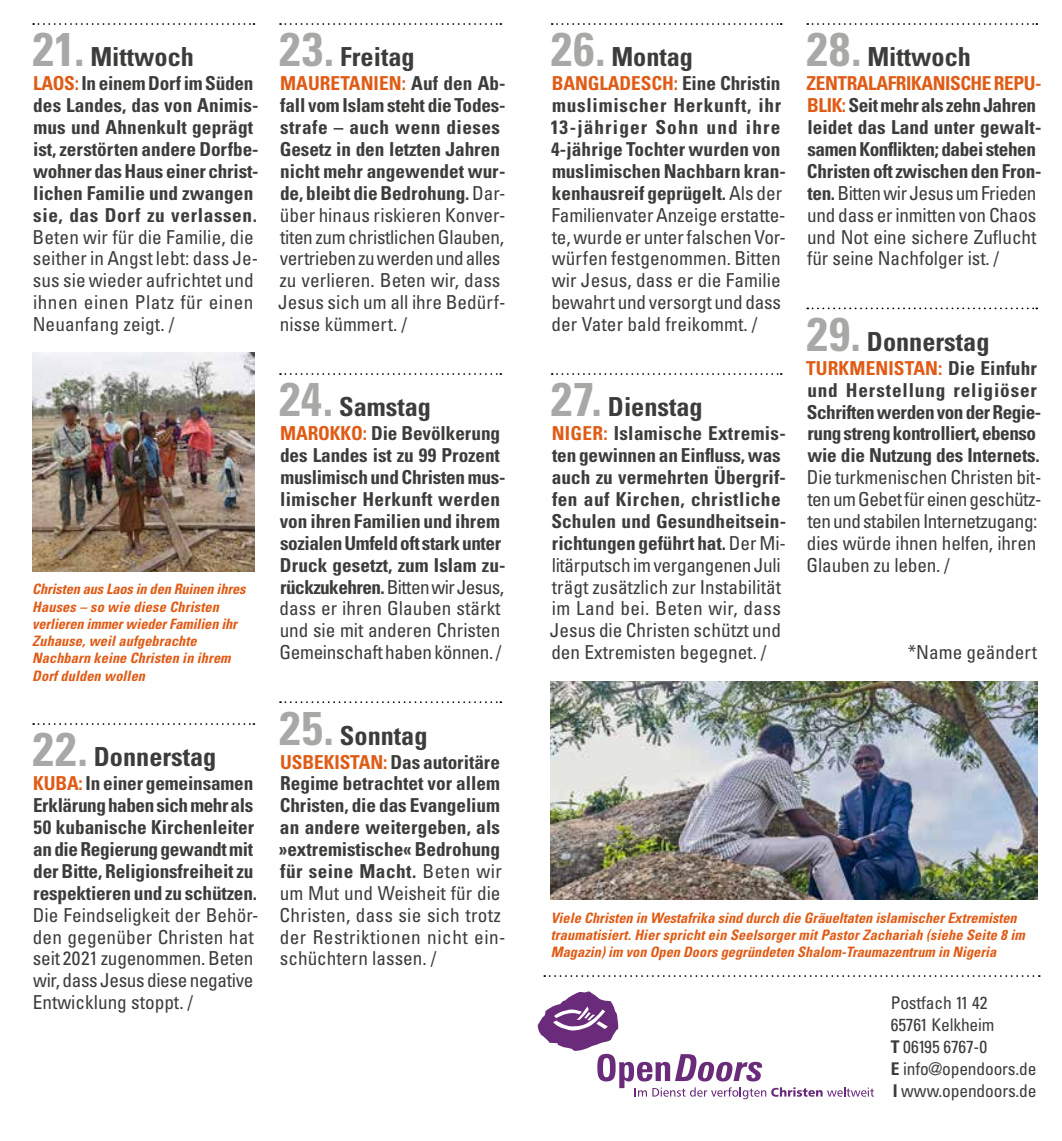
<style>
.page{position:relative;width:1062px;height:1141px;background:#fff}
.page>*{position:absolute;margin:0;border:0;box-sizing:border-box;transform-origin:0 0}
.t1{font:700 condensed 26.25px "Univers LT Std";color:#3c3c3b}
.t2{font:700 condensed 19.25px/21.9px "Univers LT Std";letter-spacing:-.005em;color:#3c3c3b}
.t3{font:condensed 19.25px/21.9px "Univers LT Std";color:#3c3c3b}
.t4{font:condensed 17.5px/21.9px "Univers LT Std";letter-spacing:-.01em;color:#3c3c3b}
.t5{font:italic 700 condensed 14.35px/17.2px "Univers LT Std";color:#e05c16}
.s1{font-size:47.25px;color:#a8a8a7}
.s2{color:#e05c16}
.s3{font-weight:700;color:#e05c16}
.s4{font-weight:700}
.s5{font-weight:400}
</style>
<div class="page">
<svg style="left:537px;top:991px;width:337px;height:108px"></svg>
<img style="left:32px;top:353px;width:222px;height:219px">
<img style="left:551px;top:681px;width:486px;height:219px">
<svg style="left:544px;top:975px;width:495px;height:2px"></svg>
<svg style="left:33px;top:23px;width:221px;height:2px"></svg>
<svg style="left:33px;top:723px;width:221px;height:2px"></svg>
<svg style="left:280px;top:23px;width:221px;height:2px"></svg>
<svg style="left:280px;top:373px;width:221px;height:2px"></svg>
<svg style="left:280px;top:701px;width:221px;height:2px"></svg>
<svg style="left:552px;top:23px;width:229px;height:2px"></svg>
<svg style="left:552px;top:373px;width:229px;height:2px"></svg>
<svg style="left:807px;top:23px;width:230px;height:2px"></svg>
<svg style="left:807px;top:308px;width:230px;height:1px"></svg>
<h1 class="t1" style="left:33px;top:41px;width:163px"><span class="s1">21.</span> Mittwoch</h1>
<p class="t2" style="left:33px;top:73px;width:227px"><span class="s2">LAOS:</span> In einem Dorf im Süden des Landes, das von Animis&shy;mus und Ahnenkult geprägt ist, zerstörten andere Dorfbe&shy;wohner das Haus einer christ&shy;lichen Familie und zwangen sie, das Dorf zu verlassen.</p>
<p class="t3" style="left:33px;top:225px;width:227px">Beten wir für die Familie, die seither in Angst lebt: dass Je&shy;sus sie wieder aufrichtet und ihnen einen Platz für einen<br>Neuanfang zeigt. /</p>
<p class="t5" style="left:32px;top:581px;width:215px">Christen aus Laos in den Ruinen ihres<br>Hauses – so wie diese Christen verlieren immer wieder Familien ihr<br>Zuhause, weil aufgebrachte<br>Nachbarn keine Christen in ihrem<br>Dorf dulden wollen</p>
<h1 class="t1" style="left:33px;top:741px;width:185px"><span class="s1">22.</span> Donnerstag</h1>
<p class="t2" style="left:33px;top:773px;width:225px"><span class="s2">KUBA:</span> In einer gemeinsamen<br>Erklärung haben sich mehr als<br>50 kubanische Kirchenleiter an die Regierung gewandt mit der Bitte, Religionsfreiheit zu respektieren und zu schützen.</p>
<p class="t3" style="left:33px;top:904px;width:227px">Die Feindseligkeit der Behör&shy;den gegenüber Christen hat seit 2021 zugenommen. Beten wir, dass Jesus diese negative<br>Entwicklung stoppt. /</p>
<h1 class="t1" style="left:279px;top:41px;width:137px"><span class="s1">23.</span> Freitag</h1>
<p class="t3" style="left:278px;top:72px;width:229px"><span class="s3">MAURETANIEN:</span> <span class="s4">Auf den Ab&shy;fall vom Islam steht die Todes&shy;strafe – auch wenn dieses<br>Gesetz in den letzten Jahren nicht mehr angewendet wur&shy;de, bleibt die Bedrohung.</span> Dar&shy;über hinaus riskieren Konver&shy;titen zum christlichen Glauben, vertrieben zu werden und alles zu verlieren. Beten wir, dass<br>Jesus sich um all ihre Bedürf&shy;nisse kümmert. /</p>
<h1 class="t1" style="left:279px;top:391px;width:153px"><span class="s1">24.</span> Samstag</h1>
<p class="t2" style="left:279px;top:423px;width:228px"><span class="s2">MAROKKO:</span> Die Bevölkerung des Landes ist zu 99 Prozent muslimisch und Christen mus&shy;limischer Herkunft werden von ihren Familien und ihrem sozialen Umfeld oft stark unter<br>Druck gesetzt, zum Islam zu&shy;rückzukehren. <span class="s5">Bitten wir Jesus, dass er ihren Glauben stärkt und sie mit anderen Christen<br>Gemeinschaft haben können. /</span></p>
<h1 class="t1" style="left:279px;top:719px;width:149px"><span class="s1">25.</span> Sonntag</h1>
<p class="t2" style="left:279px;top:751px;width:228px"><span class="s2">USBEKISTAN:</span> Das autoritäre<br>Regime betrachtet vor allem<br>Christen, die das Evangelium an andere weitergeben, als »extremistische« Bedrohung für seine Macht. <span class="s5">Beten wir um Mut und Weisheit für die<br>Christen, dass sie sich trotz der Restriktionen nicht ein&shy;schüchtern lassen. /</span></p>
<h1 class="t1" style="left:551px;top:41px;width:143px"><span class="s1">26.</span> Montag</h1>
<p class="t3" style="left:550px;top:72px;width:237px"><span class="s3">BANGLADESCH:</span> <span class="s4">Eine Christin muslimischer Herkunft, ihr<br>13-jähriger Sohn und ihre<br>4-jährige Tochter wurden von muslimischen Nachbarn kran&shy;kenhausreif geprügelt.</span> Als der<br>Familienvater Anzeige erstatte&shy;te, wurde er unter falschen Vor&shy;würfen festgenommen. Bitten wir Jesus, dass er die Familie bewahrt und versorgt und dass der Vater bald freikommt. /</p>
<h1 class="t1" style="left:551px;top:391px;width:153px"><span class="s1">27.</span> Dienstag</h1>
<p class="t2" style="left:550px;top:423px;width:238px"><span class="s2">NIGER:</span> Islamische Extremis&shy;ten gewinnen an Einfluss, was auch zu vermehrten Übergrif&shy;fen auf Kirchen, christliche<br>Schulen und Gesundheitsein&shy;richtungen geführt hat. <span class="s5">Der Mi&shy;litärputsch im vergangenen Juli trägt zusätzlich zur Instabilität im Land bei. Beten wir, dass<br>Jesus die Christen schützt und den Extremisten begegnet. /</span></p>
<h1 class="t1" style="left:807px;top:41px;width:166px"><span class="s1">28.</span> Mittwoch</h1>
<p class="t2" style="left:806px;top:73px;width:236px"><span class="s2">ZENTRALAFRIKANISCHE REPU-<br>BLIK:</span> Seit mehr als zehn Jahren leidet das Land unter gewalt&shy;samen Konflikten; dabei stehen<br>Christen oft zwischen den Fron&shy;ten. <span class="s5">Bitten wir Jesus um Frieden und dass er inmitten von Chaos und Not eine sichere Zuflucht für seine Nachfolger ist. /</span></p>
<h1 class="t1" style="left:807px;top:325px;width:184px"><span class="s1">29.</span> Donnerstag</h1>
<p class="t2" style="left:806px;top:357px;width:237px"><span class="s2">TURKMENISTAN:</span> Die Einfuhr und Herstellung religiöser<br>Schriften werden von der Regie&shy;rung streng kontrolliert, ebenso wie die Nutzung des Internets.</p>
<p class="t3" style="left:806px;top:466px;width:236px">Die turkmenischen Christen bit&shy;ten um Gebet für einen geschütz&shy;ten und stabilen Internetzugang: dies würde ihnen helfen, ihren<br>Glauben zu leben. /</p>
<p class="t3" style="left:907px;top:641px;width:131px">*Name geändert</p>
<p class="t5" style="left:551px;top:909px;width:475px">Viele Christen in Westafrika sind durch die Gräueltaten islamischer Extremisten traumatisiert. Hier spricht ein Seelsorger mit Pastor Zachariah (siehe Seite 8 im<br>Magazin) im von Open Doors gegründeten Shalom-Traumazentrum in Nigeria</p>
<p class="t4" style="left:890px;top:992px;width:147px">Postfach 11 42<br>65761 Kelkheim<br><span class="s4">T</span> 06195 6767-0<br><span class="s4">E</span> info@opendoors.de<br><span class="s4">I</span> www.opendoors.de</p>
</div>
